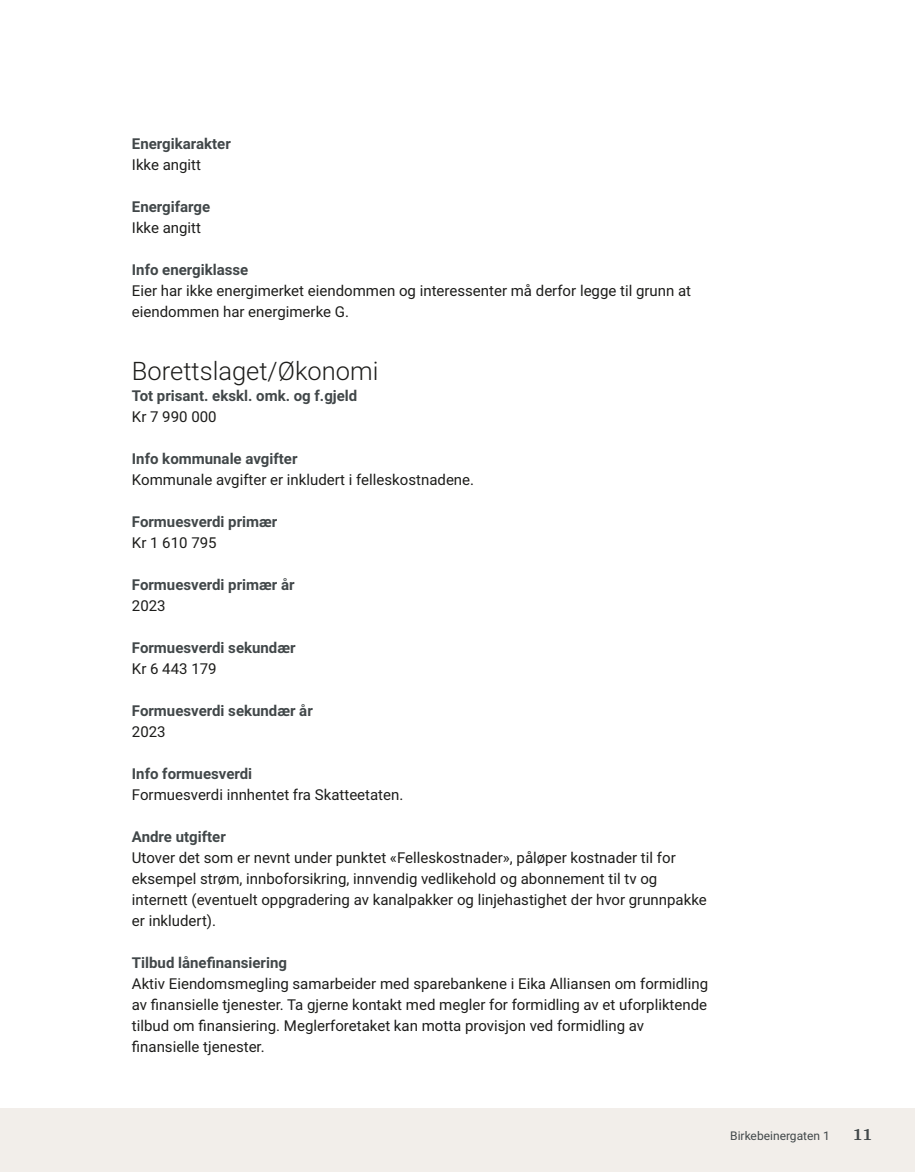
<style>
.page{position:relative;width:915px;height:1172px;background:#fff}
.page>*{position:absolute;margin:0;border:0;box-sizing:border-box;transform-origin:0 0}
.t1{font:300 25.5px "Roboto Vitec";color:#1d1d1b}
.t2{font:700 18px "Arya";color:#414749}
.t3{font:15px/21px "Roboto Vitec";color:#1d1d1b}
.t4{font:700 15px "Roboto Vitec";color:#414749}
.t5{font:12px "Roboto Vitec";color:#414749}
</style>
<div class="page">
<div style="left:0;top:1108px;width:914px;height:64px;background:#f2eeea"></div>
<p class="t4" style="left:132px;top:133px;width:100px">Energikarakter</p>
<p class="t3" style="left:132px;top:153px;width:71px">Ikke angitt</p>
<p class="t4" style="left:132px;top:196px;width:80px">Energifarge</p>
<p class="t3" style="left:132px;top:216px;width:71px">Ikke angitt</p>
<p class="t4" style="left:132px;top:259px;width:118px">Info energiklasse</p>
<p class="t3" style="left:132px;top:279px;width:560px">Eier har ikke energimerket eiendommen og interessenter må derfor legge til grunn at eiendommen har energimerke G.</p>
<h1 class="t1" style="left:132px;top:353px;width:248px">Borettslaget/ Økonomi</h1>
<p class="t4" style="left:132px;top:385px;width:227px">Tot prisant. ekskl. omk. og f.gjeld</p>
<p class="t3" style="left:132px;top:405px;width:86px">Kr 7 990 000</p>
<p class="t4" style="left:132px;top:448px;width:167px">Info kommunale avgifter</p>
<p class="t3" style="left:132px;top:468px;width:343px">Kommunale avgifter er inkludert i felleskostnadene.</p>
<p class="t4" style="left:132px;top:511px;width:147px">Formuesverdi primær</p>
<p class="t3" style="left:132px;top:531px;width:86px">Kr 1 610 795</p>
<p class="t4" style="left:132px;top:574px;width:164px">Formuesverdi primær år</p>
<p class="t3" style="left:132px;top:594px;width:35px">2023</p>
<p class="t4" style="left:132px;top:637px;width:165px">Formuesverdi sekundær</p>
<p class="t3" style="left:132px;top:657px;width:86px">Kr 6 443 179</p>
<p class="t4" style="left:132px;top:700px;width:182px">Formuesverdi sekundær år</p>
<p class="t3" style="left:132px;top:720px;width:35px">2023</p>
<p class="t4" style="left:132px;top:763px;width:122px">Info formuesverdi</p>
<p class="t3" style="left:132px;top:783px;width:273px">Formuesverdi innhentet fra Skatteetaten.</p>
<p class="t4" style="left:132px;top:826px;width:95px">Andre utgifter</p>
<p class="t3" style="left:132px;top:846px;width:576px">Utover det som er nevnt under punktet «Felleskostnader», påløper kostnader til for eksempel strøm, innboforsikring, innvendig vedlikehold og abonnement til tv og internett (eventuelt oppgradering av kanalpakker og linjehastighet der hvor grunnpakke er inkludert).</p>
<p class="t4" style="left:132px;top:952px;width:156px">Tilbud lånefinansiering</p>
<p class="t3" style="left:132px;top:972px;width:577px">Aktiv Eiendomsmegling samarbeider med sparebankene i Eika Alliansen om formidling av finansielle tjenester. Ta gjerne kontakt med megler for formidling av et uforpliktende tilbud om finansiering. Meglerforetaket kan motta provisjon ved formidling av finansielle tjenester.</p>
<p class="t5" style="left:730px;top:1127px;width:101px">Birkebeinergaten 1</p>
<p class="t2" style="left:852px;top:1123px;width:21px">11</p>
</div>
